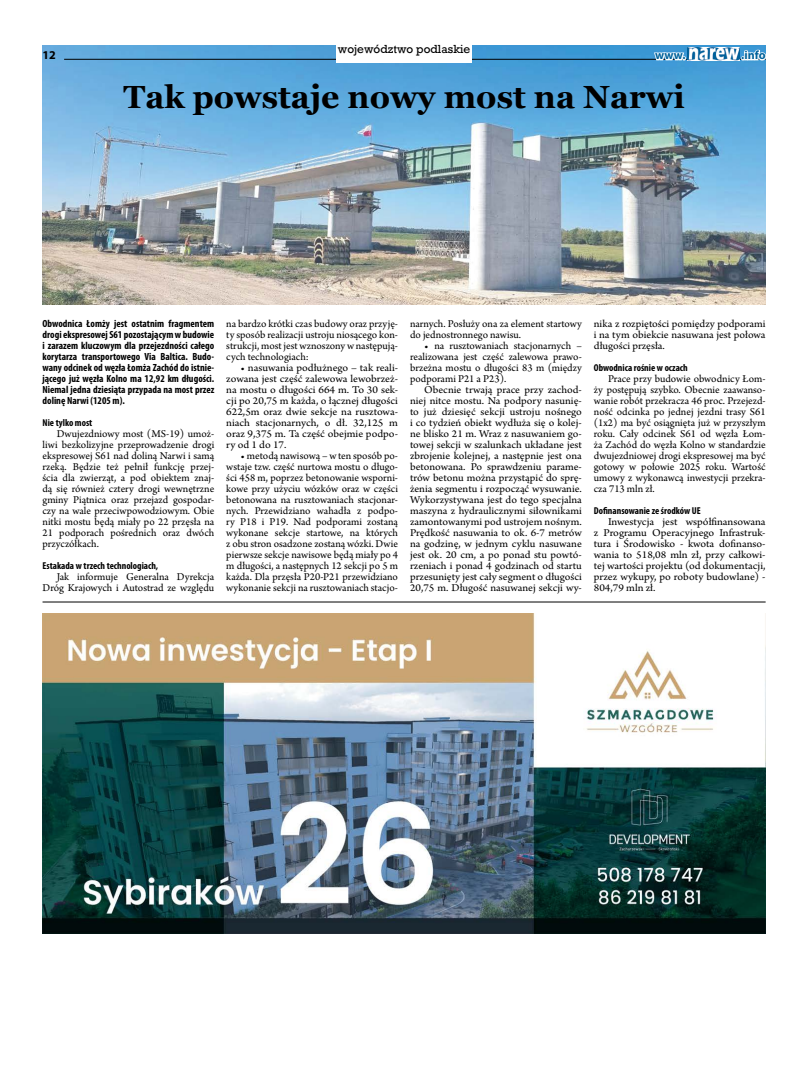
<style>
.page{position:relative;width:794px;height:1092px;background:#fff}
.page>*{position:absolute;margin:0;border:0;box-sizing:border-box;transform-origin:0 0}
.t1{font:700 32px "Georgia";color:#000}
.t2{font:700 12px "Myriad Pro";color:#00629b}
.t3{font:700 12px "Myriad Pro";color:#000}
.t4{font:11px/11px "Arno Pro";color:#000;text-align:justify;scale:1.06 1}
.t5{font:11px/11px "Arno Pro";color:#000;text-align:justify}
.t6{font:11px/11px "Arno Pro";color:#000;text-align:justify;scale:1.05 1}
.t7{font:11px "Rockwell";color:#000}
.t8{font:700 condensed 10.4px/11px "Myriad Pro";color:#000;text-align:justify}
.t9{font:700 condensed 10px "Myriad Pro";color:#000}
</style>
<div class="page">
<img style="left:43px;top:45px;width:722px;height:260px">
<img style="left:43px;top:613px;width:722px;height:320px">
<hr style="left:64px;top:59px;width:701px;height:1px;background:#000">
<svg style="left:653px;top:45px;width:33px;height:45px"></svg>
<svg style="left:741px;top:49px;width:25px;height:45px"></svg>
<img style="left:687px;top:47px;width:52px;height:13px">
<div style="left:336px;top:45px;width:136px;height:17px;background:#fff"></div>
<hr style="left:43px;top:601px;width:722px;height:1px;background:#000">
<p class="t7" style="left:338px;top:43px;width:134px">województwo podlaskie</p>
<p class="t3" style="left:43px;top:48px;width:15px">12</p>
<p class="t2" style="left:655px;top:47px;width:32px">www.</p>
<p class="t2" style="left:741px;top:47px;width:26px">.info</p>
<h1 class="t1" style="left:123px;top:73px;width:563px">Tak powstaje nowy most na Narwi</h1>
<p class="t8" style="left:43px;top:317px;width:173px">Obwodnica Łomży jest ostatnim fragmentem drogi ekspresowej S61 pozostającym w budowie i zarazem kluczowym dla przejezdności całego korytarza transportowego Via Baltica. Budo&shy;wany odcinek od węzła Łomża Zachód do istnie&shy;jącego już węzła Kolno ma 12,92 km długości.<br>Niemal jedna dziesiąta przypada na most przez dolinę Narwi (1205 m).</p>
<p class="t9" style="left:43px;top:416px;width:51px">Nie tylko most</p>
<p class="t5" style="left:43px;top:428px;width:173px;text-indent:14px">Dwujezdniowy most (MS-19) umoż&shy;liwi bezkolizyjne przeprowadzenie drogi ekspresowej S61 nad doliną Narwi i samą rzeką. Będzie też pełnił funkcję przej&shy;ścia dla zwierząt, a pod obiektem znaj&shy;dą się również cztery drogi wewnętrzne gminy Piątnica oraz przejazd gospodar&shy;czy na wale przeciwpowodziowym. Obie nitki mostu będą miały po 22 przęsła na 21 podporach pośrednich oraz dwóch przyczółkach.</p>
<p class="t9" style="left:43px;top:559px;width:117px">Estakada w trzech technologiach,</p>
<p class="t5" style="left:43px;top:571px;width:173px;text-align:right">Jak informuje Generalna Dyrekcja<br>Dróg Krajowych i Autostrad ze względu</p>
<p class="t5" style="left:226px;top:318px;width:173px">na bardzo krótki czas budowy oraz przyję&shy;ty sposób realizacji ustroju niosącego kon&shy;strukcji, most jest wznoszony w następują&shy;cych technologiach:</p>
<p class="t4" style="left:226px;top:362px;width:163px;text-indent:14px">• nasuwania podłużnego – tak reali&shy;zowana jest część zalewowa lewobrzeż&shy;na mostu o długości 664 m. To 30 sek&shy;cji po 20,75 m każda, o łącznej długości 622,5m oraz dwie sekcje na rusztowa&shy;niach stacjonarnych, o dł. 32,125 m oraz 9,375 m. Ta część obejmie podpo&shy;ry od 1 do 17.</p>
<p class="t4" style="left:226px;top:450px;width:163px;text-indent:14px">• metodą nawisową – w ten sposób po&shy;wstaje tzw. część nurtowa mostu o długo&shy;ści 458 m, poprzez betonowanie wsporni&shy;kowe przy użyciu wózków oraz w części betonowana na rusztowaniach stacjonar&shy;nych. Przewidziano wahadła z podpo&shy;ry P18 i P19. Nad podporami zostaną wykonane sekcje startowe, na których z obu stron osadzone zostaną wózki. Dwie pierwsze sekcje nawisowe będą miały po 4 m długości, a następnych 12 sekcji po 5 m każda. Dla przęsła P20-P21 przewidziano wykonanie sekcji na rusztowaniach stacjo-</p>
<p class="t5" style="left:410px;top:318px;width:173px">narnych. Posłuży ona za element startowy do jednostronnego nawisu.</p>
<p class="t4" style="left:410px;top:340px;width:163px;text-indent:14px">• na rusztowaniach stacjonarnych – realizowana jest część zalewowa prawo&shy;brzeżna mostu o długości 83 m (między podporami P21 a P23).</p>
<p class="t6" style="left:410px;top:384px;width:165px;text-indent:14px">Obecnie trwają prace przy zachod&shy;niej nitce mostu. Na podpory nasunię&shy;to już dziesięć sekcji ustroju nośnego i co tydzień obiekt wydłuża się o kolej&shy;ne blisko 21 m. Wraz z nasuwaniem go&shy;towej sekcji w szalunkach układane jest zbrojenie kolejnej, a następnie jest ona betonowana. Po sprawdzeniu parame&shy;trów betonu można przystąpić do sprę&shy;żenia segmentu i rozpocząć wysuwanie.<br>Wykorzystywana jest do tego specjalna maszyna z hydraulicznymi siłownikami zamontowanymi pod ustrojem nośnym.<br>Prędkość nasuwania to ok. 6-7 metrów na godzinę, w jednym cyklu nasuwane jest ok. 20 cm, a po ponad stu powtó&shy;rzeniach i ponad 4 godzinach od startu przesunięty jest cały segment o długości 20,75 m. Długość nasuwanej sekcji wy-</p>
<p class="t6" style="left:594px;top:318px;width:165px">nika z rozpiętości pomiędzy podporami i na tym obiekcie nasuwana jest połowa długości przęsła.</p>
<p class="t9" style="left:594px;top:361px;width:95px">Obwodnica rośnie w oczach</p>
<p class="t5" style="left:594px;top:373px;width:173px;text-indent:14px">Prace przy budowie obwodnicy Łom&shy;ży postępują szybko. Obecnie zaawanso&shy;wanie robót przekracza 46 proc. Przejezd&shy;ność odcinka po jednej jezdni trasy S61 (1x2) ma być osiągnięta już w przyszłym roku. Cały odcinek S61 od węzła Łom&shy;ża Zachód do węzła Kolno w standardzie dwujezdniowej drogi ekspresowej ma być gotowy w połowie 2025 roku. Wartość umowy z wykonawcą inwestycji przekra&shy;cza 713 mln zł.</p>
<p class="t9" style="left:594px;top:504px;width:108px">Dofinansowanie ze środków UE</p>
<p class="t4" style="left:594px;top:516px;width:164px;text-indent:14px">Inwestycja jest współfinansowana z Programu Operacyjnego Infrastruk&shy;tura i Środowisko - kwota dofinanso&shy;wania to 518,08 mln zł, przy całkowi&shy;tej wartości projektu (od dokumentacji, przez wykupy, po roboty budowlane) - 804,79 mln zł.</p>
</div>
